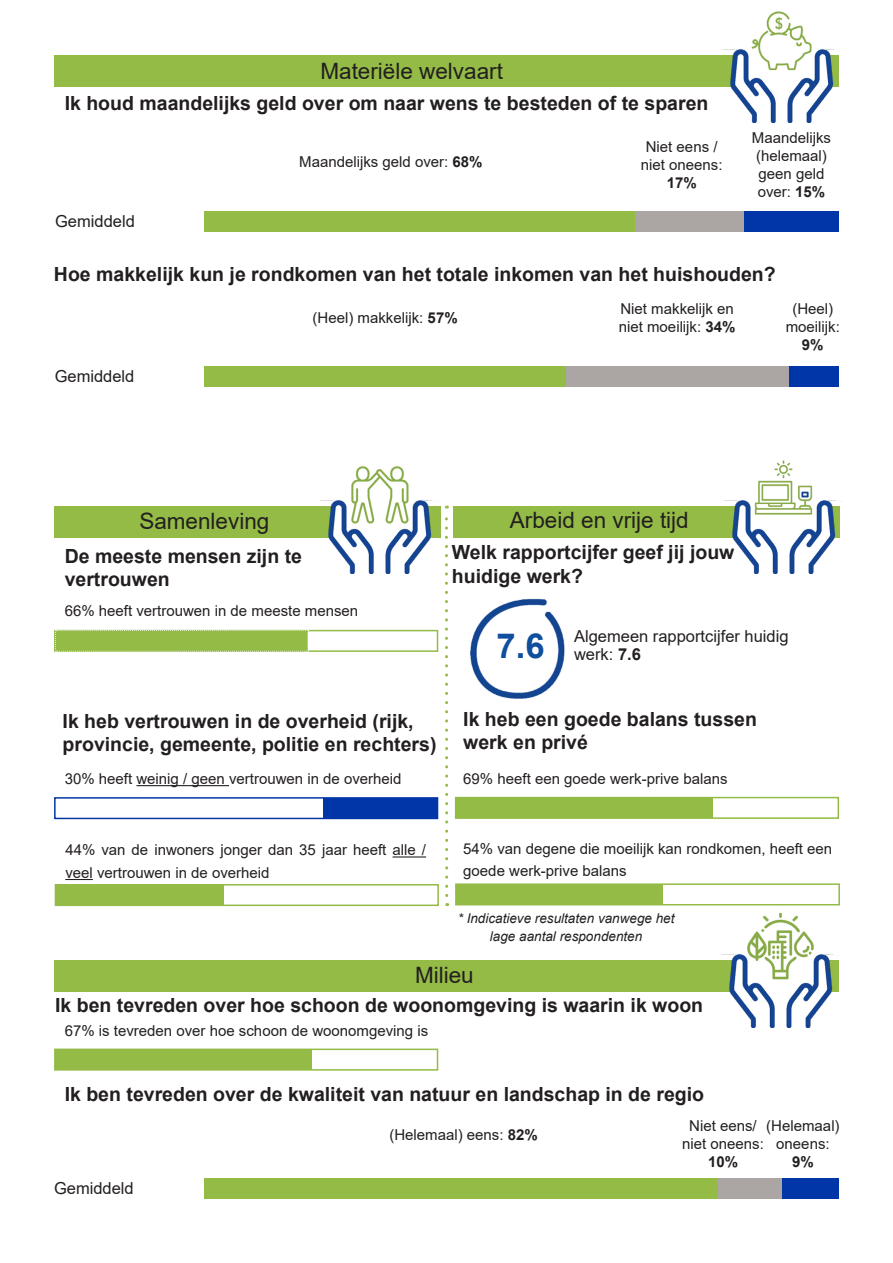
<style>
.page{position:relative;width:893px;height:1263px;background:#fff}
.page>*{position:absolute;margin:0;border:0;box-sizing:border-box;transform-origin:0 0}
.Standaard_tekst__paragrafen{font:700 34.5px "Arial";color:#0f4f9e}
.Kop_2{font:22.5px "Arial";color:#231f20}
.Kop_3{font:700 19.5px/23.4px "Arial";color:#231f20}
.Standaard_tekst__paragrafen-2{font:16.5px/18px "Arial";color:#231f20}
.Standaard_tekst__paragrafen-3{font:15px/18px "Arial";color:#231f20}
.Standaard_tekst__paragrafen-4{font:italic 13.5px/18px "Arial";color:#231f20;text-align:center}
.s1{font-weight:700}
</style>
<div class="page">
<div style="left:54px;top:960px;width:785px;height:32px;background:#93bb46"></div>
<div style="left:54px;top:55px;width:785px;height:32px;background:#93bb46"></div>
<div style="left:453px;top:506px;width:386px;height:31px;background:#93bb46"></div>
<div style="left:54px;top:506px;width:386px;height:31px;background:#93bb46"></div>
<img style="left:320px;top:466px;width:118px;height:107px">
<img style="left:722px;top:11px;width:112px;height:111px">
<div style="left:744px;top:211px;width:95px;height:21px;background:#0036a8"></div>
<div style="left:204px;top:211px;width:432px;height:21px;background:#93bb46"></div>
<div style="left:635px;top:211px;width:108px;height:21px;background:#aba6a4"></div>
<div style="left:788px;top:366px;width:51px;height:20px;background:#0036a8"></div>
<div style="left:566px;top:366px;width:222px;height:20px;background:#aba6a4"></div>
<div style="left:204px;top:366px;width:362px;height:20px;background:#93bb46"></div>
<div style="left:54px;top:630px;width:384px;height:22px;border:2px solid #93bb46"></div>
<div style="left:54px;top:797px;width:384px;height:22px;border:2px solid #0037a8"></div>
<div style="left:323px;top:798px;width:115px;height:20px;background:#0036a8"></div>
<hr style="left:136px;top:785px;width:93px;height:1px;background:#231f20">
<img style="left:724px;top:460px;width:116px;height:113px">
<svg style="left:445px;top:506px;width:3px;height:389px"></svg>
<div style="left:455px;top:797px;width:384px;height:22px;border:2px solid #93bb46"></div>
<div style="left:456px;top:797px;width:256px;height:21px;background:#93bb46"></div>
<img style="left:722px;top:912px;width:118px;height:115px">
<div style="left:782px;top:1178px;width:57px;height:21px;background:#0036a8"></div>
<div style="left:718px;top:1178px;width:64px;height:21px;background:#aba6a4"></div>
<div style="left:204px;top:1178px;width:514px;height:21px;background:#93bb46"></div>
<div style="left:54px;top:1048px;width:384px;height:23px;border:2px solid #93bb46"></div>
<div style="left:55px;top:1049px;width:257px;height:21px;background:#93bb46"></div>
<div style="left:455px;top:883px;width:385px;height:22px;border:2px solid #93bb46"></div>
<div style="left:456px;top:884px;width:207px;height:21px;background:#93bb46"></div>
<img style="left:470px;top:598px;width:95px;height:100px">
<svg style="left:55px;top:630px;width:254px;height:22px;background:#97bd4d"></svg>
<div style="left:492px;top:632px;width:57px;height:30px;background:#fff"></div>
<hr style="left:393px;top:856px;width:33px;height:1px;background:#231f20">
<svg style="left:65px;top:879px;width:28px;height:1px"></svg>
<div style="left:55px;top:885px;width:169px;height:20px;background:#93bb46"></div>
<div style="left:55px;top:884px;width:384px;height:22px;border:2px solid #93bb46"></div>
<h2 class="Kop_2" style="left:320px;top:55px;width:184px">Materiële welvaart</h2>
<h3 class="Kop_3" style="left:65px;top:92px;width:645px">Ik houd maandelijks geld over om naar wens te besteden of te sparen</h3>
<p class="Standaard_tekst__paragrafen-2" style="left:55px;top:212px;width:81px">Gemiddeld</p>
<p class="Standaard_tekst__paragrafen-3" style="left:299px;top:152px;width:185px">Maandelijks geld over: <span class="s1">68%</span></p>
<p class="Standaard_tekst__paragrafen-3" style="left:641px;top:138px;width:83px;text-align:center">Niet eens / niet oneens:<br><span class="s1">17%</span></p>
<p class="Standaard_tekst__paragrafen-3" style="left:752px;top:129px;width:81px">Maandelijks (helemaal) geen geld over: <span class="s1">15%</span></p>
<h3 class="Kop_3" style="left:54px;top:263px;width:723px">Hoe makkelijk kun je rondkomen van het totale inkomen van het huishouden?</h3>
<p class="Standaard_tekst__paragrafen-2" style="left:55px;top:368px;width:81px">Gemiddeld</p>
<p class="Standaard_tekst__paragrafen-3" style="left:313px;top:309px;width:147px">(Heel) makkelijk: <span class="s1">57%</span></p>
<p class="Standaard_tekst__paragrafen-3" style="left:786px;top:300px;width:56px;text-align:center">(Heel) moeilijk:<br><span class="s1">9%</span></p>
<p class="Standaard_tekst__paragrafen-3" style="left:619px;top:300px;width:118px">Niet makkelijk en niet moeilijk: <span class="s1">34%</span></p>
<h2 class="Kop_2" style="left:139px;top:506px;width:132px">Samenleving</h2>
<h3 class="Kop_3" style="left:65px;top:544px;width:239px">De meeste mensen zijn te vertrouwen</h3>
<h2 class="Kop_2" style="left:510px;top:505px;width:180px">Arbeid en vrije tijd</h2>
<h3 class="Kop_3" style="left:452px;top:541px;width:284px">Welk rapportcijfer geef jij jouw huidige werk?</h3>
<p class="Standaard_tekst__paragrafen-3" style="left:65px;top:601px;width:295px">66% heeft vertrouwen in de meeste mensen</p>
<h3 class="Kop_3" style="left:63px;top:709px;width:375px">Ik heb vertrouwen in de overheid (rijk, provincie, gemeente, politie en rechters)</h3>
<p class="Standaard_tekst__paragrafen-3" style="left:65px;top:770px;width:338px">30% heeft weinig / geen vertrouwen in de overheid</p>
<p class="Standaard_tekst__paragrafen-3" style="left:65px;top:839px;width:362px;line-height:22.5px">44% van de inwoners jonger dan 35 jaar heeft alle / veel vertrouwen in de overheid</p>
<p class="Standaard_tekst__paragrafen" style="left:497px;top:621px;width:49px">7.6</p>
<p class="Standaard_tekst__paragrafen-2" style="left:574px;top:627px;width:216px">Algemeen rapportcijfer huidig werk: <span class="s1">7.6</span></p>
<h3 class="Kop_3" style="left:463px;top:707px;width:295px">Ik heb een goede balans tussen werk en privé</h3>
<p class="Standaard_tekst__paragrafen-3" style="left:463px;top:769px;width:266px">69% heeft een goede werk-prive balans</p>
<p class="Standaard_tekst__paragrafen-3" style="left:463px;top:837px;width:370px;line-height:22.5px">54% van degene die moeilijk kan rondkomen, heeft een goede werk-prive balans</p>
<p class="Standaard_tekst__paragrafen-4" style="left:458px;top:910px;width:218px">* Indicatieve resultaten vanwege het lage aantal respondenten</p>
<h2 class="Kop_2" style="left:415px;top:960px;width:60px">Milieu</h2>
<h3 class="Kop_3" style="left:55px;top:993px;width:650px">Ik ben tevreden over hoe schoon de woonomgeving is waarin ik woon</h3>
<p class="Standaard_tekst__paragrafen-3" style="left:65px;top:1021px;width:365px">67% is tevreden over hoe schoon de woonomgeving is</p>
<h3 class="Kop_3" style="left:65px;top:1082px;width:641px">Ik ben tevreden over de kwaliteit van natuur en landschap in de regio</h3>
<p class="Standaard_tekst__paragrafen-2" style="left:54px;top:1179px;width:81px">Gemiddeld</p>
<p class="Standaard_tekst__paragrafen-3" style="left:389px;top:1125px;width:150px">(Helemaal) eens: <span class="s1">82%</span></p>
<p class="Standaard_tekst__paragrafen-3" style="left:766px;top:1116px;width:75px;text-align:center">(Helemaal) oneens:<br><span class="s1">9%</span></p>
<p class="Standaard_tekst__paragrafen-3" style="left:682px;top:1116px;width:83px;text-align:center">Niet eens/ niet oneens:<br><span class="s1">10%</span></p>
</div>
